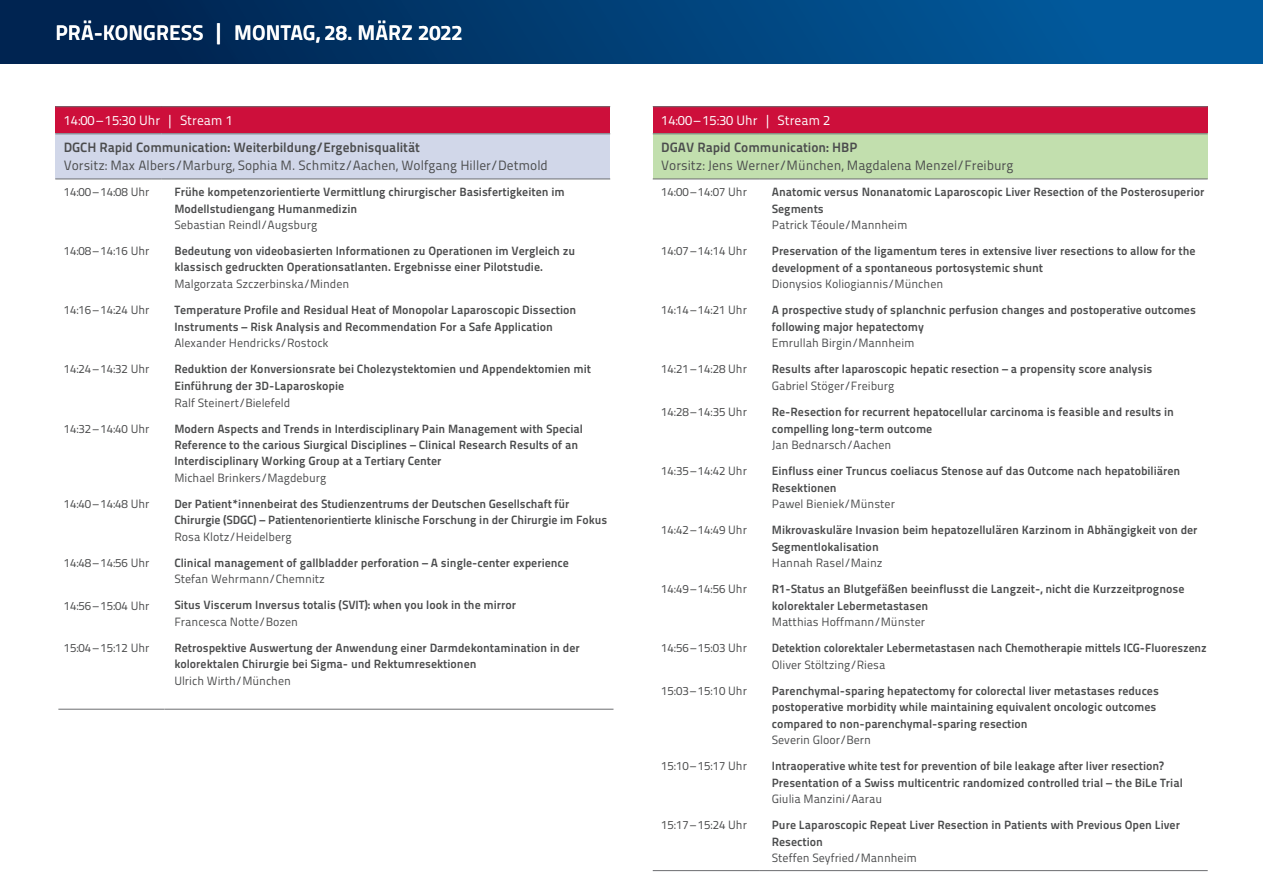
<style>
.page{position:relative;width:1263px;height:893px;background:#fff}
.page>*{position:absolute;margin:0;border:0;box-sizing:border-box;transform-origin:0 0}
.t1{font:21px "Titillium Maps 29 L 800 wt";letter-spacing:.005em;color:#fff}
.t2{font:13.5px "Titillium Maps 29 L 400 wt";color:#4b4c4d}
.t3{font:13.5px "Titillium Maps 29 L 800 wt";letter-spacing:-.005em;color:#4b4c4d}
.t4{font:13.5px "Titillium Maps 29 L 400 wt";color:#fff}
.t5{font:12px/16.5px "Titillium Maps 29 L 800 wt";color:#4b4c4d}
.t6{font:12px "Titillium Maps 29 L 400 wt";color:#4b4c4d}
</style>
<div class="page">
<div style="left:0;top:0;width:1263px;height:64px;background:linear-gradient(to right,#001f49,#0160a5)"></div>
<div style="left:55px;top:107px;width:555px;height:27px;background:#cd0f3b"></div>
<div style="left:55px;top:134px;width:555px;height:45px;background:#d1d7e9"></div>
<hr style="left:55px;top:106px;width:107px;height:1px;background:#6c6d70">
<hr style="left:162px;top:106px;width:448px;height:1px;background:#6c6d70">
<hr style="left:55px;top:133px;width:107px;height:1px;background:#6c6d70">
<hr style="left:162px;top:133px;width:448px;height:1px;background:#6c6d70">
<hr style="left:55px;top:179px;width:107px;height:1px;background:#6c6d70">
<hr style="left:162px;top:179px;width:448px;height:1px;background:#6c6d70">
<hr style="left:58px;top:709px;width:107px;height:1px;background:#6c6d70">
<hr style="left:165px;top:709px;width:448px;height:1px;background:#6c6d70">
<div style="left:653px;top:107px;width:555px;height:27px;background:#cd0f3b"></div>
<div style="left:653px;top:134px;width:555px;height:45px;background:#c2dfae"></div>
<hr style="left:653px;top:106px;width:106px;height:1px;background:#6c6d70">
<hr style="left:759px;top:106px;width:449px;height:1px;background:#6c6d70">
<hr style="left:653px;top:133px;width:106px;height:1px;background:#6c6d70">
<hr style="left:759px;top:133px;width:449px;height:1px;background:#6c6d70">
<hr style="left:653px;top:179px;width:106px;height:1px;background:#6c6d70">
<hr style="left:759px;top:179px;width:449px;height:1px;background:#6c6d70">
<hr style="left:653px;top:870px;width:106px;height:1px;background:#6c6d70">
<hr style="left:759px;top:870px;width:449px;height:1px;background:#6c6d70">
<h1 class="t1" style="left:55px;top:17px;width:170px">PRÄ-KONGRESS |</h1>
<h1 class="t1" style="left:234px;top:17px;width:230px">MONTAG, 28. MÄRZ 2022</h1>
<p class="t4" style="left:64px;top:111px;width:171px">14:00–15:30 Uhr | Stream 1</p>
<p class="t3" style="left:64px;top:137px;width:358px">DGCH Rapid Communication: Weiterbildung/Ergebnisqualität</p>
<p class="t2" style="left:64px;top:156px;width:486px">Vorsitz: Max Albers/Marburg, Sophia M. Schmitz/Aachen, Wolfgang Hiller/Detmold</p>
<p class="t6" style="left:64px;top:183px;width:87px">14:00–14:08 Uhr</p>
<p class="t5" style="left:174px;top:183px;width:392px">Frühe kompetenzorientierte Vermittlung chirurgischer Basisfertigkeiten im<br>Modellstudiengang Humanmedizin</p>
<p class="t6" style="left:174px;top:216px;width:144px">Sebastian Reindl/Augsburg</p>
<p class="t5" style="left:174px;top:243px;width:402px;line-height:16px">Bedeutung von videobasierten Informationen zu Operationen im Vergleich zu klassisch gedruckten Operationsatlanten. Ergebnisse einer Pilotstudie.</p>
<p class="t6" style="left:174px;top:275px;width:176px">Malgorzata Szczerbinska/Minden</p>
<p class="t5" style="left:174px;top:302px;width:403px;line-height:16px">Temperature Profile and Residual Heat of Monopolar Laparoscopic Dissection<br>Instruments – Risk Analysis and Recommendation For a Safe Application</p>
<p class="t6" style="left:174px;top:334px;width:156px">Alexander Hendricks/Rostock</p>
<p class="t5" style="left:174px;top:360px;width:418px">Reduktion der Konversionsrate bei Cholezystektomien und Appendektomien mit<br>Einführung der 3D-Laparoskopie</p>
<p class="t6" style="left:174px;top:393px;width:117px">Ralf Steinert/Bielefeld</p>
<p class="t5" style="left:174px;top:419px;width:410px">Modern Aspects and Trends in Interdisciplinary Pain Management with Special<br>Reference to the carious Siurgical Disciplines – Clinical Research Results of an<br>Interdisciplinary Working Group at a Tertiary Center</p>
<p class="t6" style="left:174px;top:469px;width:153px">Michael Brinkers/Magdeburg</p>
<p class="t5" style="left:174px;top:495px;width:434px;line-height:16px">Der Patient*innenbeirat des Studienzentrums der Deutschen Gesellschaft für<br>Chirurgie (SDGC) – Patientenorientierte klinische Forschung in der Chirurgie im Fokus</p>
<p class="t6" style="left:174px;top:528px;width:119px">Rosa Klotz/Heidelberg</p>
<p class="t5" style="left:174px;top:553px;width:396px">Clinical management of gallbladder perforation – A single-center experience</p>
<p class="t6" style="left:174px;top:570px;width:152px">Stefan Wehrmann/Chemnitz</p>
<p class="t5" style="left:174px;top:596px;width:343px">Situs Viscerum Inversus totalis (SVIT): when you look in the mirror</p>
<p class="t6" style="left:174px;top:612px;width:125px">Francesca Notte/Bozen</p>
<p class="t5" style="left:174px;top:638px;width:407px">Retrospektive Auswertung der Anwendung einer Darm dekontamination in der kolorektalen Chirurgie bei Sigma- und Rektumresektionen</p>
<p class="t6" style="left:174px;top:671px;width:118px">Ulrich Wirth/München</p>
<p class="t6" style="left:64px;top:242px;width:87px">14:08–14:16 Uhr</p>
<p class="t6" style="left:64px;top:301px;width:87px">14:16–14:24 Uhr</p>
<p class="t6" style="left:64px;top:360px;width:87px">14:24–14:32 Uhr</p>
<p class="t6" style="left:64px;top:419px;width:87px">14:32–14:40 Uhr</p>
<p class="t6" style="left:64px;top:495px;width:87px">14:40–14:48 Uhr</p>
<p class="t6" style="left:64px;top:554px;width:87px">14:48–14:56 Uhr</p>
<p class="t6" style="left:64px;top:596px;width:87px">14:56–15:04 Uhr</p>
<p class="t6" style="left:64px;top:639px;width:87px">15:04–15:12 Uhr</p>
<p class="t4" style="left:661px;top:111px;width:171px">14:00–15:30 Uhr | Stream 2</p>
<p class="t3" style="left:661px;top:137px;width:198px">DGAV Rapid Communication: HBP</p>
<p class="t2" style="left:661px;top:156px;width:354px">Vorsitz: Jens Werner/München, Magdalena Menzel/Freiburg</p>
<p class="t6" style="left:661px;top:183px;width:87px">14:00–14:07 Uhr</p>
<p class="t5" style="left:772px;top:183px;width:434px">Anatomic versus Nonanatomic Laparoscopic Liver Resection of the Posterosuperior<br>Segments</p>
<p class="t6" style="left:772px;top:216px;width:137px">Patrick Téoule/Mannheim</p>
<p class="t6" style="left:661px;top:242px;width:87px">14:07–14:14 Uhr</p>
<p class="t5" style="left:772px;top:242px;width:425px">Preservation of the ligamentum teres in extensive liver resections to allow for the development of a spontaneous portosystemic shunt</p>
<p class="t6" style="left:772px;top:275px;width:173px">Dionysios Koliogiannis/München</p>
<p class="t6" style="left:661px;top:301px;width:87px">14:14–14:21 Uhr</p>
<p class="t5" style="left:772px;top:301px;width:426px">A prospective study of splanchnic perfusion changes and postoperative outcomes following major hepatectomy</p>
<p class="t6" style="left:772px;top:334px;width:144px">Emrullah Birgin/Mannheim</p>
<p class="t6" style="left:661px;top:360px;width:87px">14:21–14:28 Uhr</p>
<p class="t5" style="left:772px;top:360px;width:382px">Results after laparoscopic hepatic resection – a propensity score analysis</p>
<p class="t6" style="left:772px;top:377px;width:124px">Gabriel Stöger/Freiburg</p>
<p class="t6" style="left:661px;top:403px;width:87px">14:28–14:35 Uhr</p>
<p class="t5" style="left:772px;top:403px;width:404px">Re-Resection for recurrent hepatocellular carcinoma is feasible and results in compelling long-term outcome</p>
<p class="t6" style="left:772px;top:436px;width:121px">Jan Bednarsch/Aachen</p>
<p class="t6" style="left:661px;top:462px;width:87px">14:35–14:42 Uhr</p>
<p class="t5" style="left:772px;top:462px;width:410px">Einfluss einer Truncus coeliacus Stenose auf das Outcome nach hepatobiliären<br>Resektionen</p>
<p class="t6" style="left:772px;top:495px;width:125px">Pawel Bieniek/Münster</p>
<p class="t6" style="left:661px;top:521px;width:87px">14:42–14:49 Uhr</p>
<p class="t5" style="left:772px;top:521px;width:427px">Mikrovaskuläre Invasion beim hepatozellulären Karzinom in Abhängigkeit von der<br>Segmentlokalisation</p>
<p class="t6" style="left:772px;top:554px;width:112px">Hannah Rasel/Mainz</p>
<p class="t6" style="left:661px;top:580px;width:87px">14:49–14:56 Uhr</p>
<p class="t5" style="left:772px;top:580px;width:414px">R1-Status an Blutgefäßen beeinflusst die Langzeit-, nicht die Kurzzeitprognose kolorektaler Lebermetastasen</p>
<p class="t6" style="left:772px;top:613px;width:155px">Matthias Hoffmann/Münster</p>
<p class="t6" style="left:661px;top:639px;width:87px">14:56–15:03 Uhr</p>
<p class="t5" style="left:772px;top:639px;width:436px">Detektion colorektaler Lebermetastasen nach Chemotherapie mittels ICG-Fluoreszenz</p>
<p class="t6" style="left:772px;top:655px;width:115px">Oliver Stöltzing/Riesa</p>
<p class="t6" style="left:661px;top:681px;width:87px">15:03–15:10 Uhr</p>
<p class="t5" style="left:772px;top:681px;width:389px">Parenchymal-sparing hepatectomy for colorectal liver metastases reduces postoperative morbidity while maintaining equivalent oncologic outcomes compared to non-parenchymal-sparing resection</p>
<p class="t6" style="left:772px;top:731px;width:101px">Severin Gloor/Bern</p>
<p class="t6" style="left:661px;top:757px;width:87px">15:10–15:17 Uhr</p>
<p class="t5" style="left:772px;top:757px;width:412px">Intraoperative white test for prevention of bile leakage after liver resection?<br>Presentation of a Swiss multicentric randomized controlled trial – the BiLe Trial</p>
<p class="t6" style="left:772px;top:790px;width:112px">Giulia Manzini/Aarau</p>
<p class="t6" style="left:661px;top:816px;width:87px">15:17–15:24 Uhr</p>
<p class="t5" style="left:772px;top:816px;width:410px">Pure Laparoscopic Repeat Liver Resection in Patients with Previous Open Liver<br>Resection</p>
<p class="t6" style="left:772px;top:849px;width:147px">Steffen Seyfried/Mannheim</p>
</div>
